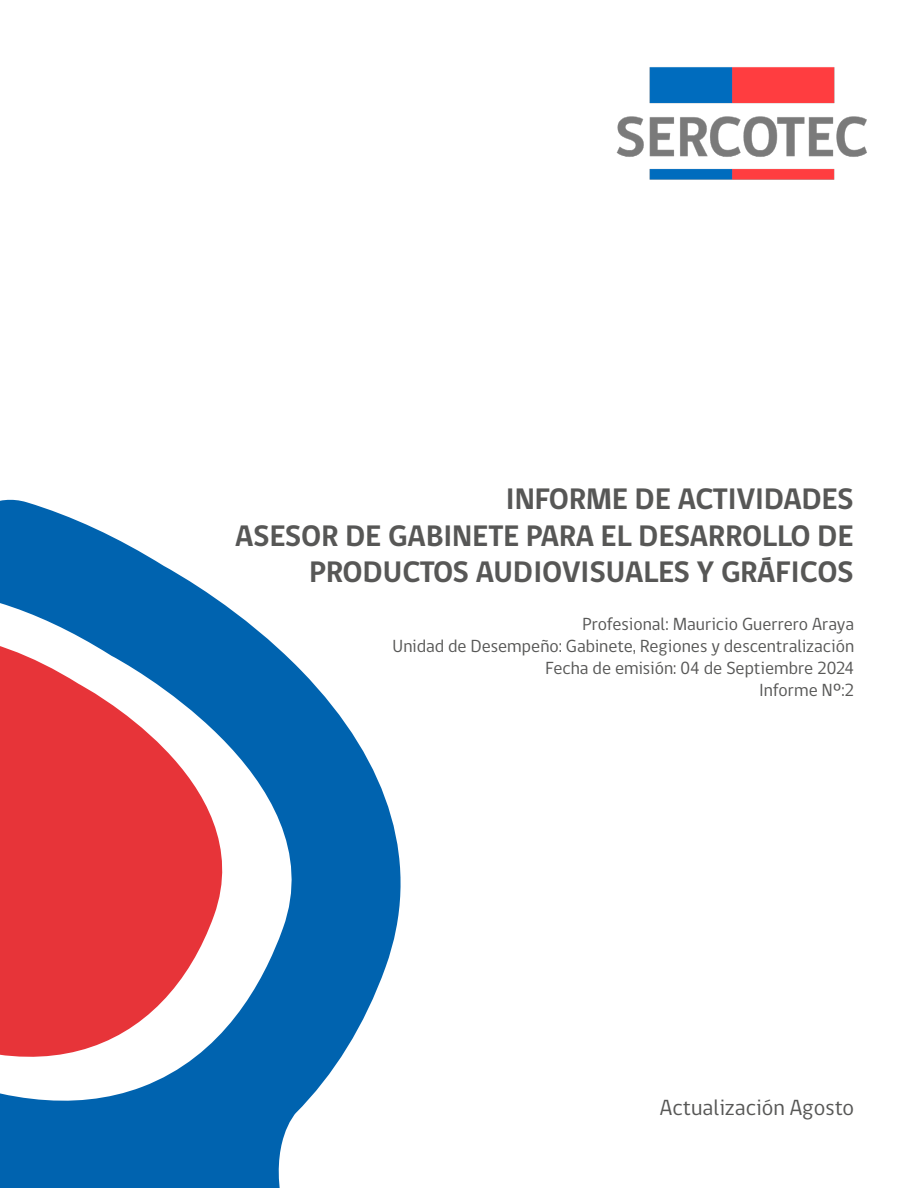
<style>
.page{position:relative;width:918px;height:1188px;background:#fff}
.page>*{position:absolute;margin:0;border:0;box-sizing:border-box;transform-origin:0 0}
.t1{font:700 30.45px/36.6px "gob CL";color:#575756;text-align:right}
.t2{font:22.5px "gob CL";color:#575756}
.t3{font:18px/22px "gob CL";color:#575756;text-align:right}
</style>
<div class="page">
<svg style="left:0;top:499px;width:401px;height:689px"></svg>
<img style="left:616px;top:67px;width:251px;height:113px">
<h1 class="t1" style="left:235px;top:481px;width:620px">INFORME DE ACTIVIDADES<br>ASESOR DE GABINETE PARA EL DESARROLLO DE<br>PRODUCTOS AUDIOVISUALES Y GRÁFICOS</h1>
<p class="t3" style="left:393px;top:613px;width:463px">Profesional: Mauricio Guerrero Araya<br>Unidad de Desempeño: Gabinete, Regiones y descentralización Fecha de emisión: 04 de Septiembre 2024<br>Informe Nº:2</p>
<p class="t2" style="left:660px;top:1092px;width:196px">Actualización Agosto</p>
</div>
